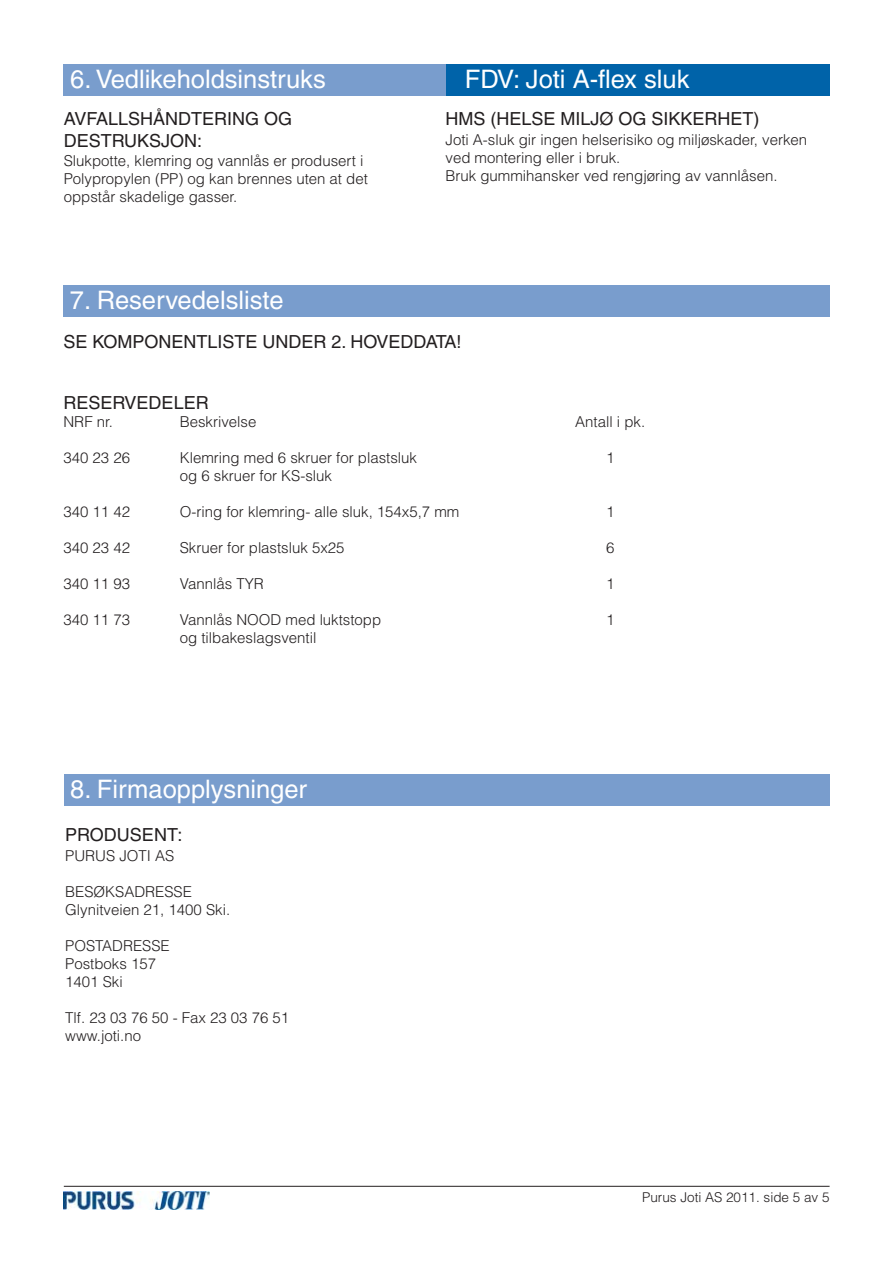
<style>
.page{position:relative;width:893px;height:1263px;background:#fff}
.page>*{position:absolute;margin:0;border:0;box-sizing:border-box;transform-origin:0 0}
.t1{font:25.5px "Helvetica";color:#fff}
.t2{font:18px/21.6px "Helvetica";color:#231f20}
.t3{font:300 15px/18px "Helvetica";color:#231f20}
.t4{font:300 13.5px "Helvetica";color:#231f20}
</style>
<div class="page">
<hr style="left:64px;top:1186px;width:765px;height:1px;background:#231f20">
<img style="left:64px;top:1191px;width:146px;height:18px">
<div style="left:64px;top:774px;width:765px;height:32px;background:#799dcd"></div>
<div style="left:64px;top:64px;width:383px;height:32px;background:#799dcd"></div>
<div style="left:447px;top:64px;width:382px;height:32px;background:#0063a9"></div>
<div style="left:63px;top:285px;width:766px;height:32px;background:#799dcd"></div>
<h1 class="t1" style="left:70px;top:69px;width:257px">6. Vedlikeholdsinstruks</h1>
<h1 class="t1" style="left:465px;top:69px;width:226px">FDV: Joti A-flex sluk</h1>
<p class="t2" style="left:64px;top:110px;width:230px">AVFALLSHÅNDTERING OG<br>DESTRUKSJON:</p>
<p class="t3" style="left:64px;top:154px;width:305px">Slukpotte, klemring og vannlås er produsert i<br>Polypropylen (PP) og kan brennes uten at det oppstår skadelige gasser.</p>
<h1 class="t1" style="left:70px;top:290px;width:215px">7. Reservedelsliste</h1>
<p class="t2" style="left:445px;top:110px;width:315px">HMS (HELSE MILJØ OG SIKKERHET)</p>
<p class="t3" style="left:445px;top:132px;width:363px">Joti A-sluk gir ingen helserisiko og miljøskader, verken ved montering eller i bruk.<br>Bruk gummihansker ved rengjøring av vannlåsen.</p>
<p class="t2" style="left:63px;top:333px;width:399px">SE KOMPONENTLISTE UNDER 2. HOVEDDATA!</p>
<p class="t2" style="left:63px;top:394px;width:147px">RESERVEDELER</p>
<p class="t3" style="left:63px;top:415px;width:51px">NRF nr.</p>
<p class="t3" style="left:180px;top:415px;width:78px">Beskrivelse</p>
<p class="t3" style="left:575px;top:415px;width:71px">Antall i pk.</p>
<p class="t3" style="left:63px;top:450px;width:68px">340 23 26</p>
<p class="t3" style="left:180px;top:450px;width:239px">Klemring med 6 skruer for plastsluk</p>
<p class="t3" style="left:606px;top:450px;width:10px">1</p>
<p class="t3" style="left:180px;top:468px;width:154px">og 6 skruer for KS-sluk</p>
<p class="t3" style="left:63px;top:504px;width:68px">340 11 42</p>
<p class="t3" style="left:180px;top:504px;width:281px">O-ring for klemring- alle sluk, 154x5,7 mm</p>
<p class="t3" style="left:606px;top:504px;width:10px">1</p>
<p class="t3" style="left:63px;top:540px;width:68px">340 23 42</p>
<p class="t3" style="left:180px;top:540px;width:166px">Skruer for plastsluk 5x25</p>
<p class="t3" style="left:606px;top:540px;width:10px">6</p>
<p class="t3" style="left:63px;top:576px;width:68px">340 11 93</p>
<p class="t3" style="left:180px;top:576px;width:86px">Vannlås TYR</p>
<p class="t3" style="left:606px;top:576px;width:10px">1</p>
<p class="t3" style="left:63px;top:612px;width:68px">340 11 73</p>
<p class="t3" style="left:180px;top:612px;width:203px">Vannlås NOOD med luktstopp</p>
<p class="t3" style="left:606px;top:612px;width:10px">1</p>
<p class="t3" style="left:180px;top:630px;width:138px">og tilbakeslagsventil</p>
<h1 class="t1" style="left:70px;top:780px;width:238px">8. Firmaopplysninger</h1>
<p class="t2" style="left:65px;top:826px;width:119px">PRODUSENT:</p>
<p class="t3" style="left:65px;top:848px;width:111px">PURUS JOTI AS</p>
<p class="t3" style="left:65px;top:884px;width:166px">BESØKSADRESSE<br>Glynitveien 21, 1400 Ski.</p>
<p class="t3" style="left:65px;top:938px;width:106px">POSTADRESSE<br>Postboks 157<br>1401 Ski</p>
<p class="t3" style="left:65px;top:1010px;width:225px">Tlf. 23 03 76 50 - Fax 23 03 76 51 www.joti.no</p>
<p class="t4" style="left:642px;top:1193px;width:189px">Purus Joti AS 2011. side 5 av 5</p>
</div>
